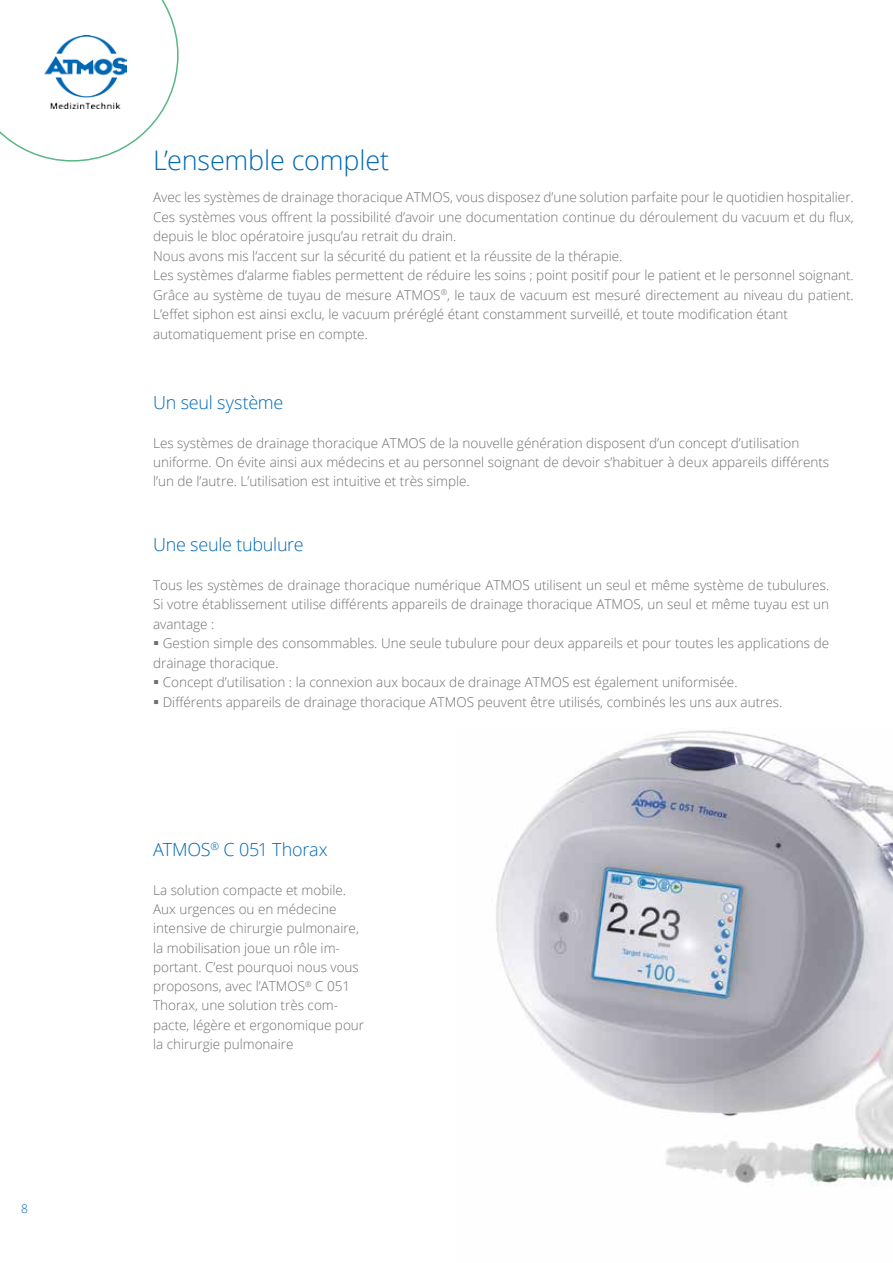
<style>
.page{position:relative;width:893px;height:1263px;background:#fff}
.page>*{position:absolute;margin:0;border:0;box-sizing:border-box;transform-origin:0 0}
.t1{font:300 27px "Open Sans";letter-spacing:-.005em;color:#0069b4}
.t2{font:300 18px "Open Sans";letter-spacing:-.015em;color:#0069b4}
.t3{font:300 13.5px/19.5px "Open Sans";color:#6f6f6e}
.t4{font:300 12px "Open Sans";color:#0069b4}
</style>
<div class="page">
<svg style="left:0;top:0;width:179px;height:162px"></svg>
<img style="left:45px;top:35px;width:82px;height:74px">
<img style="left:496px;top:730px;width:397px;height:303px">
<img style="left:539px;top:1033px;width:354px;height:153px">
<p class="t4" style="left:21px;top:1200px;width:8px">8</p>
<h1 class="t1" style="left:153px;top:141px;width:238px">L’ensemble complet</h1>
<p class="t3" style="left:153px;top:187px;width:702px">Avec les systèmes de drainage thoracique ATMOS, vous disposez d’une solution parfaite pour le quotidien hospitalier.<br>Ces systèmes vous offrent la possibilité d’avoir une documentation continue du déroulement du vacuum et du flux, depuis le bloc opératoire jusqu’au retrait du drain.<br>Nous avons mis l’accent sur la sécurité du patient et la réussite de la thérapie.<br>Les systèmes d’alarme fiables permettent de réduire les soins ; point positif pour le patient et le personnel soignant.<br>Grâce au système de tuyau de mesure ATMOS<sup>®</sup>, le taux de vacuum est mesuré directement au niveau du patient.<br>L’effet siphon est ainsi exclu, le vacuum préréglé étant constamment surveillé, et toute modification étant automatiquement prise en compte.</p>
<h2 class="t2" style="left:153px;top:390px;width:132px">Un seul système</h2>
<p class="t3" style="left:153px;top:432px;width:678px">Les systèmes de drainage thoracique ATMOS de la nouvelle génération disposent d’un concept d’utilisation uniforme. On évite ainsi aux médecins et au personnel soignant de devoir s’habituer à deux appareils différents l’un de l’autre. L’utilisation est intuitive et très simple.</p>
<h2 class="t2" style="left:153px;top:532px;width:152px">Une seule tubulure</h2>
<p class="t3" style="left:153px;top:575px;width:678px;text-align:justify">Tous les systèmes de drainage thoracique numérique ATMOS utilisent un seul et même système de tubulures.<br>Si votre établissement utilise différents appareils de drainage thoracique ATMOS, un seul et même tuyau est un avantage :</p>
<p class="t3" style="left:153px;top:633px;width:678px">▪ Gestion simple des consommables. Une seule tubulure pour deux appareils et pour toutes les applications de drainage thoracique.</p>
<p class="t3" style="left:153px;top:672px;width:586px">▪ Concept d’utilisation : la connexion aux bocaux de drainage ATMOS est également uniformisée.</p>
<p class="t3" style="left:153px;top:692px;width:631px">▪ Différents appareils de drainage thoracique ATMOS peuvent être utilisés, combinés les uns aux autres.</p>
<h2 class="t2" style="left:153px;top:837px;width:176px">ATMOS<sup>®</sup> C 051 Thorax</h2>
<p class="t3" style="left:153px;top:880px;width:213px">La solution compacte et mobile.<br>Aux urgences ou en médecine intensive de chirurgie pulmonaire, la mobilisation joue un rôle im&shy;portant. C’est pourquoi nous vous proposons, avec l’ATMOS<sup>®</sup> C 051<br>Thorax, une solution très com&shy;pacte, légère et ergonomique pour la chirurgie pulmonaire</p>
</div>
